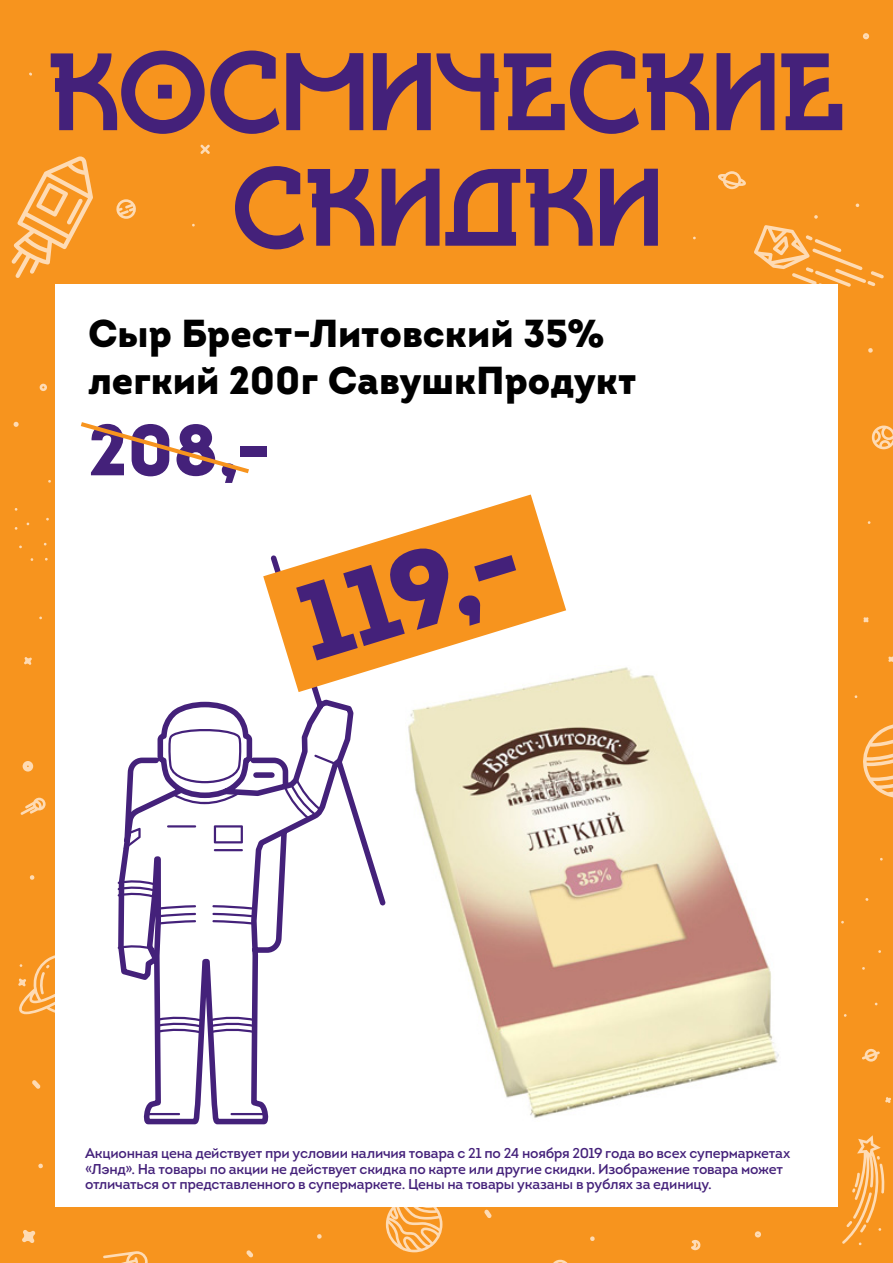
<style>
.page{position:relative;width:893px;height:1263px;background:#f7941e}
.page>*{position:absolute;margin:0;border:0;box-sizing:border-box;transform-origin:0 0}
.t1{font:118.5px/115.5px "Sangha Kali";letter-spacing:.03em;color:#44217a;text-align:center}
.t2{font:900 108px "Intro";color:#44217a}
.t3{font:900 72px "Intro";color:#44217a}
.t4{font:900 39px/46.8px "Intro";letter-spacing:-.005em;color:#000}
.t5{font:14.25px/15.6px "Intro";letter-spacing:-.02em;color:#44217a}
</style>
<div class="page">
<svg style="left:200px;top:145px;width:10px;height:9px"></svg>
<svg style="left:40px;top:384px;width:7px;height:7px"></svg>
<svg style="left:14px;top:422px;width:5px;height:5px"></svg>
<svg style="left:24px;top:657px;width:8px;height:8px"></svg>
<svg style="left:755px;top:1231px;width:6px;height:6px"></svg>
<svg style="left:103px;top:1251px;width:45px;height:12px"></svg>
<svg style="left:888px;top:656px;width:5px;height:6px"></svg>
<svg style="left:863px;top:33px;width:6px;height:6px"></svg>
<svg style="left:885px;top:1097px;width:6px;height:6px"></svg>
<svg style="left:863px;top:724px;width:30px;height:74px"></svg>
<svg style="left:18px;top:955px;width:37px;height:59px"></svg>
<svg style="left:842px;top:1135px;width:43px;height:110px"></svg>
<svg style="left:814px;top:215px;width:4px;height:4px"></svg>
<svg style="left:754px;top:225px;width:130px;height:62px"></svg>
<svg style="left:23px;top:761px;width:10px;height:10px"></svg>
<svg style="left:22px;top:1230px;width:13px;height:13px"></svg>
<svg style="left:868px;top:348px;width:5px;height:5px"></svg>
<svg style="left:590px;top:1236px;width:5px;height:5px"></svg>
<svg style="left:317px;top:1234px;width:5px;height:5px"></svg>
<svg style="left:30px;top:875px;width:5px;height:5px"></svg>
<svg style="left:38px;top:1164px;width:5px;height:4px"></svg>
<svg style="left:12px;top:156px;width:81px;height:122px"></svg>
<svg style="left:32px;top:1080px;width:9px;height:9px"></svg>
<svg style="left:246px;top:1250px;width:7px;height:7px"></svg>
<svg style="left:484px;top:1210px;width:8px;height:8px"></svg>
<svg style="left:116px;top:199px;width:20px;height:20px"></svg>
<svg style="left:862px;top:1049px;width:18px;height:12px"></svg>
<svg style="left:20px;top:798px;width:26px;height:17px"></svg>
<svg style="left:691px;top:1240px;width:10px;height:10px"></svg>
<svg style="left:718px;top:171px;width:28px;height:18px"></svg>
<svg style="left:872px;top:426px;width:21px;height:23px"></svg>
<svg style="left:863px;top:617px;width:6px;height:5px"></svg>
<svg style="left:386px;top:1207px;width:56px;height:45px"></svg>
<svg style="left:553px;top:1260px;width:15px;height:3px"></svg>
<div style="left:55px;top:284px;width:783px;height:923px;background:#fff"></div>
<img style="left:408px;top:667px;width:371px;height:451px">
<svg style="left:117px;top:692px;width:269px;height:433px"></svg>
<svg style="left:118px;top:727px;width:219px;height:388px"></svg>
<svg style="left:80px;top:422px;width:169px;height:52px"></svg>
<svg style="left:263px;top:494px;width:303px;height:198px;fill:#f7941e"></svg>
<h1 class="t1" style="left:50px;top:35px;width:795px">КОСМИЧЕСКИЕ<br>СКИДКИ</h1>
<h3 class="t4" style="left:88px;top:309px;width:550px">Сыр Брест-Литовский 35% легкий 200г СавушкПродукт</h3>
<h3 class="t3" style="left:88px;top:403px;width:184px">208,-</h3>
<h2 class="t2" style="left:280px;top:558px;width:230px;rotate:-17deg">119,-</h2>
<p class="t5" style="left:85px;top:1145px;width:707px">Акционная цена действует при условии наличия товара с 21 по 24 ноября 2019 года во всех супермаркетах «Лэнд». На товары по акции не действует скидка по карте или другие скидки. Изображение товара может отличаться от представленного в супермаркете. Цены на товары указаны в рублях за единицу.</p>
</div>
